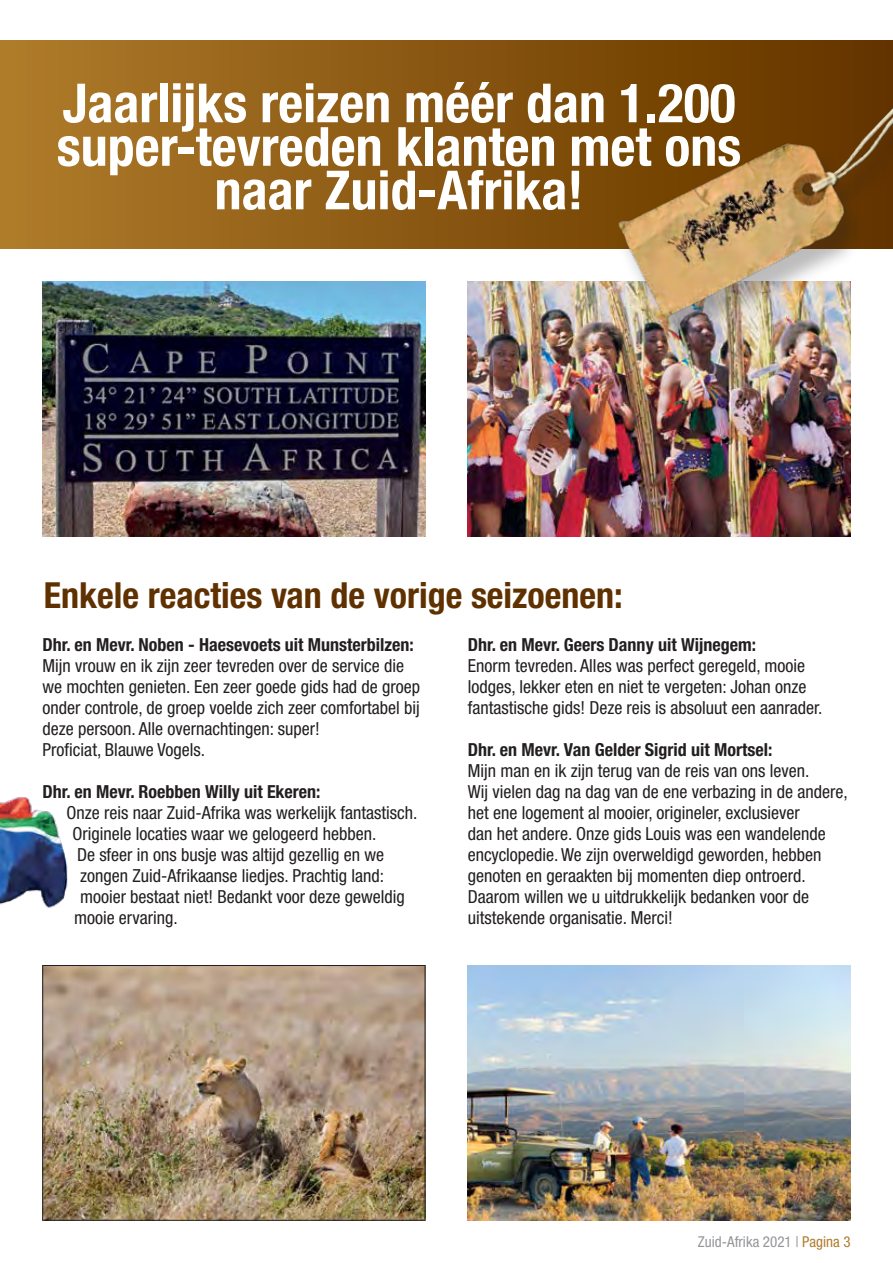
<style>
.page{position:relative;width:893px;height:1263px;background:#fff}
.page>*{position:absolute;margin:0;border:0;box-sizing:border-box;transform-origin:0 0}
.t1{font:700 condensed 54px/43.5px "Helvetica Neue LT Std";color:#fff;text-align:center}
.t2{font:700 condensed 36px "Helvetica Neue LT Std";color:#603100}
.t3{font:condensed 18px/21px "Helvetica Neue LT Std";color:#231f20}
.t4{font:700 condensed 18px "Helvetica Neue LT Std";color:#231f20}
.t5{font:condensed 15px "Helvetica Neue LT Std";color:#939598}
.s1{color:#af7c2a}
</style>
<div class="page">
<img style="left:468px;top:282px;width:382px;height:255px">
<img style="left:43px;top:282px;width:382px;height:255px">
<img style="left:468px;top:965px;width:382px;height:255px">
<svg style="left:0;top:40px;width:556px;height:208px;background:#97641b"></svg>
<img style="left:254px;top:967px;width:169px;height:251px">
<img style="left:0;top:797px;width:254px;height:423px">
<img style="left:556px;top:40px;width:337px;height:369px">
<h1 class="t1" style="left:57px;top:81px;width:686px">Jaarlijks reizen méér dan 1.200 super-tevreden klanten met ons naar Zuid-Afrika!</h1>
<h2 class="t2" style="left:44px;top:574px;width:580px">Enkele reacties van de vorige seizoenen:</h2>
<p class="t4" style="left:43px;top:633px;width:373px">Dhr. en Mevr. Noben - Haesevoets uit Munsterbilzen:</p>
<p class="t3" style="left:43px;top:655px;width:379px">Mijn vrouw en ik zijn zeer tevreden over de service die we mochten genieten. Een zeer goede gids had de groep onder controle, de groep voelde zich zeer comfortabel bij deze persoon. Alle overnachtingen: super!<br>Proficiat, Blauwe Vogels.</p>
<p class="t4" style="left:43px;top:780px;width:280px">Dhr. en Mevr. Roebben Willy uit Ekeren:</p>
<p class="t3" style="left:67px;top:802px;width:352px">Onze reis naar Zuid-Afrika was werkelijk fantastisch.</p>
<p class="t3" style="left:73px;top:823px;width:306px">Originele locaties waar we gelogeerd hebben.</p>
<p class="t3" style="left:77px;top:844px;width:309px">De sfeer in ons busje was altijd gezellig en we</p>
<p class="t3" style="left:80px;top:865px;width:306px">zongen Zuid-Afrikaanse liedjes. Prachtig land:</p>
<p class="t3" style="left:80px;top:886px;width:326px">mooier bestaat niet! Bedankt voor deze geweldig</p>
<p class="t3" style="left:74px;top:907px;width:105px">mooie ervaring.</p>
<p class="t4" style="left:468px;top:633px;width:290px">Dhr. en Mevr. Geers Danny uit Wijnegem:</p>
<p class="t3" style="left:468px;top:655px;width:356px">Enorm tevreden. Alles was perfect geregeld, mooie lodges, lekker eten en niet te vergeten: Johan onze fantastische gids! Deze reis is absoluut een aanrader.</p>
<p class="t4" style="left:468px;top:738px;width:306px">Dhr. en Mevr. Van Gelder Sigrid uit Mortsel:</p>
<p class="t3" style="left:468px;top:760px;width:382px">Mijn man en ik zijn terug van de reis van ons leven.<br>Wij vielen dag na dag van de ene verbazing in de andere, het ene logement al mooier, origineler, exclusiever<br>dan het andere. Onze gids Louis was een wandelende encyclopedie. We zijn overweldigd geworden, hebben genoten en geraakten bij momenten diep ontroerd.<br>Daarom willen we u uitdrukkelijk bedanken voor de uitstekende organisatie. Merci!</p>
<p class="t5" style="left:698px;top:1233px;width:154px">Zuid-Afrika 2021 | <span class="s1">Pagina 3</span></p>
</div>
